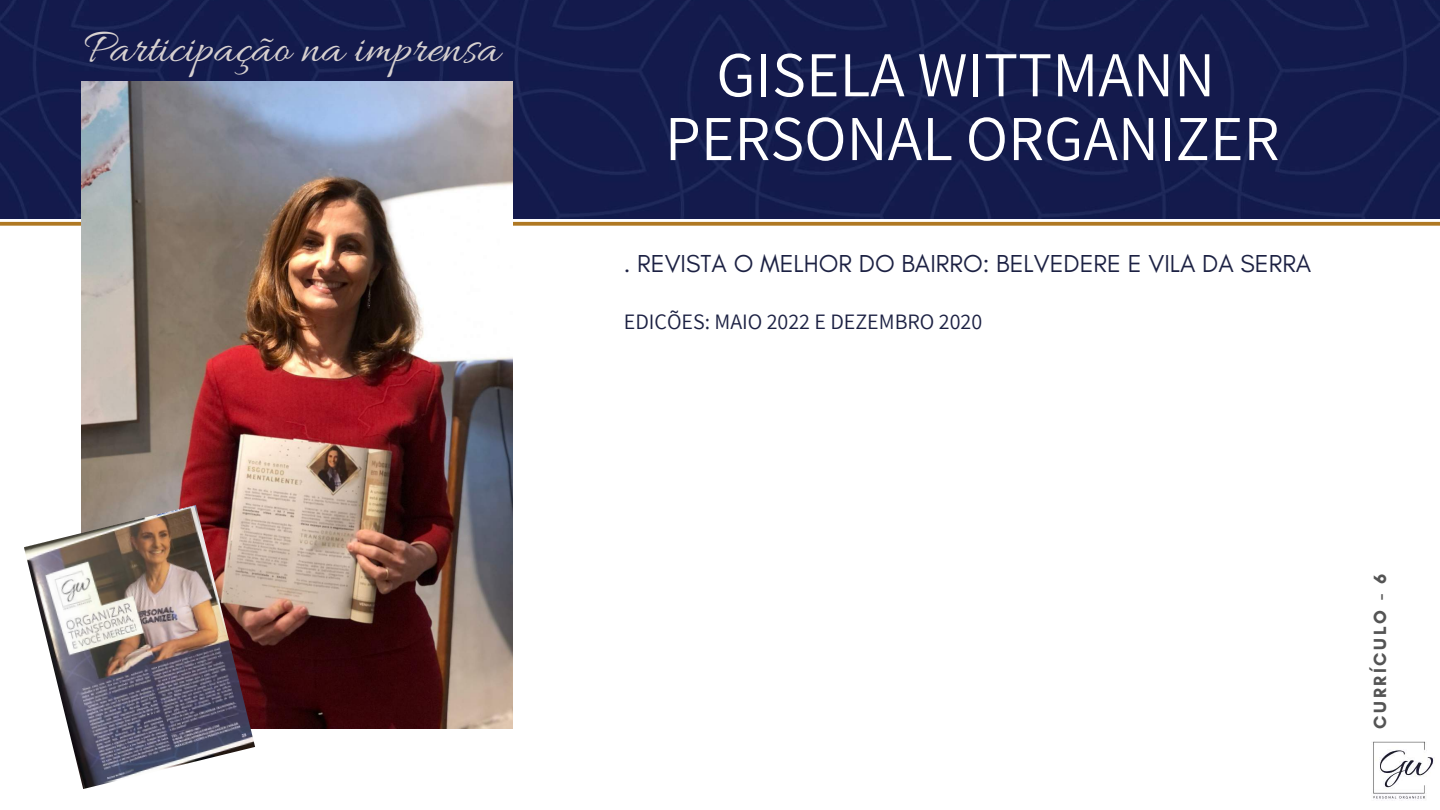
<style>
.page{position:relative;width:1440px;height:810px;background:#fff}
.page>*{position:absolute;margin:0;border:0;box-sizing:border-box;transform-origin:0 0}
.t1{font:64px/63.8px "Assistant";color:#fff;text-align:center}
.t2{font:48.8px "Allura";color:#d7d1d0}
.t3{font:25px "Glacial Indifference";color:#1c2143}
.t4{font:22px "Assistant";color:#1c2143}
.t5{font:700 18px "Glacial Indifference";letter-spacing:.15em;color:#545454}
</style>
<div class="page">
<img style="left:0;top:0;width:1440px;height:218px">
<svg style="left:0;top:222px;width:1440px;height:4px;background:#b58234"></svg>
<img style="left:1373px;top:741px;width:61px;height:60px">
<img style="left:81px;top:81px;width:432px;height:648px">
<img style="left:24px;top:505px;width:231px;height:284px">
<h2 class="t2" style="left:84px;top:21px;width:418px">Participação na imprensa</h2>
<h1 class="t1" style="left:665px;top:41px;width:616px">GISELA WITTMANN<br>PERSONAL ORGANIZER</h1>
<p class="t3" style="left:624px;top:248px;width:689px">. REVISTA O MELHOR DO BAIRRO: BELVEDERE E VILA DA SERRA</p>
<p class="t4" style="left:624px;top:307px;width:360px">EDIÇÕES: MAIO 2022 E DEZEMBRO 2020</p>
<p class="t5" style="left:1369px;top:729px;width:157px;rotate:-90deg">CURRÍCULO - 6</p>
</div>
